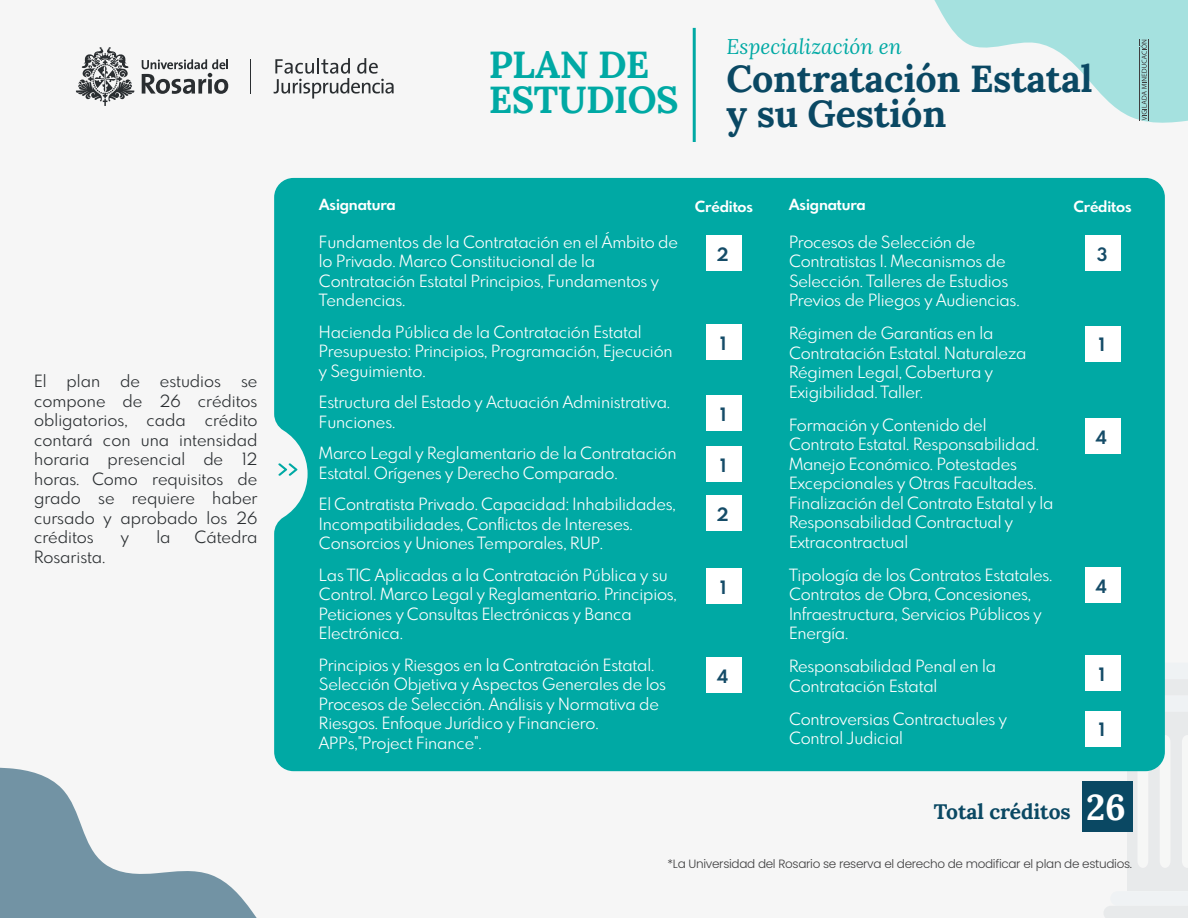
<style>
.page{position:relative;width:1188px;height:918px;background:#f0f1f0}
.page>*{position:absolute;margin:0;border:0;box-sizing:border-box;transform-origin:0 0}
.t1{font:37.65px/35.4px "Lora";letter-spacing:-.005em;color:#0a4863}
.t2{font:37.65px/35.4px "Lora";letter-spacing:-.01em;color:#00a9a4}
.t3{font:italic 21px "Lora";color:#00a9a4}
.t4{font:21px "Lora";letter-spacing:-.005em;color:#0a4863}
.t5{font:700 18px "Spartan MB";color:#154c68}
.t6{font:16.5px/19.5px "Spartan MB";letter-spacing:-.01em;color:#fff}
.t7{font:16.5px/19.5px "Spartan MB";color:#2a2e31;text-align:justify}
.t8{font:700 15px "Spartan MB";letter-spacing:-.01em;color:#fff}
.t9{font:300 12px "Poppins";letter-spacing:-.025em;color:#3e3e3f}
.s1{font-size:36px;color:#fff}
</style>
<div class="page">
<svg style="left:934px;top:0;width:254px;height:123px;fill:#a5e1df"></svg>
<svg style="left:0;top:767px;width:257px;height:151px"></svg>
<div style="left:1128px;top:712px;width:60px;height:179px;background:#e8eaeb"></div>
<svg style="left:1138px;top:735px;width:50px;height:133px"></svg>
<div style="left:274px;top:178px;width:891px;height:593px;background:#00a9a4"></div>
<hr style="left:693px;top:28px;width:3px;height:114px;background:#00a9a4">
<div style="left:1082px;top:781px;width:51px;height:50px;background:#0a4863"></div>
<div style="left:706px;top:446px;width:36px;height:36px;background:#fff"></div>
<div style="left:706px;top:324px;width:36px;height:36px;background:#fff"></div>
<div style="left:706px;top:395px;width:36px;height:36px;background:#fff"></div>
<div style="left:706px;top:236px;width:36px;height:35px;background:#fff"></div>
<div style="left:706px;top:495px;width:36px;height:36px;background:#fff"></div>
<div style="left:706px;top:568px;width:36px;height:36px;background:#fff"></div>
<div style="left:706px;top:657px;width:36px;height:36px;background:#fff"></div>
<div style="left:1085px;top:418px;width:35px;height:36px;background:#fff"></div>
<div style="left:1085px;top:567px;width:35px;height:36px;background:#fff"></div>
<div style="left:1085px;top:656px;width:35px;height:35px;background:#fff"></div>
<div style="left:1085px;top:711px;width:35px;height:35px;background:#fff"></div>
<div style="left:1085px;top:326px;width:35px;height:35px;background:#fff"></div>
<div style="left:1086px;top:235px;width:35px;height:36px;background:#fff"></div>
<svg style="left:274px;top:58px;width:120px;height:41px"></svg>
<hr style="left:250px;top:59px;width:1px;height:34px;background:#2a2e31">
<svg style="left:76px;top:47px;width:59px;height:59px"></svg>
<svg style="left:142px;top:59px;width:86px;height:35px"></svg>
<hr style="left:1148px;top:39px;width:1px;height:81px;background:#3e3e3f">
<svg style="left:1140px;top:39px;width:7px;height:81px"></svg>
<p class="t7" style="left:34px;top:371px;width:225px">El plan de estudios se compone de 26 créditos obligatorios, cada crédito contará con una intensidad horaria presencial de 12 horas. Como requisitos de grado se requiere haber cursado y aprobado los 26 créditos</p>
<p class="t7" style="left:121px;top:527px;width:10px">y</p>
<p class="t7" style="left:156px;top:527px;width:16px">la</p>
<p class="t7" style="left:195px;top:527px;width:64px">Cátedra</p>
<p class="t7" style="left:34px;top:547px;width:73px">Rosarista.</p>
<p class="t3" style="left:726px;top:32px;width:177px">Especialización en</p>
<h1 class="t2" style="left:489px;top:44px;width:191px">PLAN DE<br>ESTUDIOS</h1>
<h1 class="t1" style="left:726px;top:58px;width:368px">Contratación Estatal y su Gestión</h1>
<p class="t8" style="left:319px;top:194px;width:78px">Asignatura</p>
<p class="t8" style="left:695px;top:196px;width:60px">Créditos</p>
<p class="t6" style="left:319px;top:231px;width:361px">Fundamentos de la Contratación en el Ámbito de lo Privado. Marco Constitucional de la Contratación Estatal Principios, Fundamentos y Tendencias.</p>
<p class="t6" style="left:319px;top:321px;width:355px">Hacienda Pública de la Contratación Estatal<br>Presupuesto: Principios, Programación, Ejecución y Seguimiento.</p>
<p class="t6" style="left:319px;top:392px;width:353px">Estructura del Estado y Actuación Administrativa.<br>Funciones.</p>
<p class="t6" style="left:319px;top:443px;width:359px">Marco Legal y Reglamentario de la Contratación<br>Estatal. Orígenes y Derecho Comparado.</p>
<p class="t6" style="left:319px;top:494px;width:358px">El Contratista Privado. Capacidad: Inhabilidades,<br>Incompatibilidades, Conflictos de Intereses.<br>Consorcios y Uniones Temporales, RUP.</p>
<p class="t6" style="left:319px;top:564px;width:360px">Las TIC Aplicadas a la Contratación Pública y su Control. Marco Legal y Reglamentario. Principios, Peticiones y Consultas Electrónicas y Banca Electrónica.</p>
<p class="t6" style="left:319px;top:654px;width:349px">Principios y Riesgos en la Contratación Estatal.<br>Selección Objetiva y Aspectos Generales de los Procesos de Selección. Análisis y Normativa de Riesgos. Enfoque Jurídico y Financiero.<br>APPs,"Project Finance".</p>
<p class="t5" style="left:717px;top:242px;width:14px">2</p>
<p class="t5" style="left:719px;top:331px;width:8px">1</p>
<p class="t5" style="left:719px;top:402px;width:8px">1</p>
<p class="t5" style="left:719px;top:453px;width:8px">1</p>
<p class="t5" style="left:717px;top:502px;width:14px">2</p>
<p class="t5" style="left:719px;top:574px;width:8px">1</p>
<p class="t5" style="left:717px;top:663px;width:12px">4</p>
<p class="t8" style="left:789px;top:194px;width:78px">Asignatura</p>
<p class="t8" style="left:1074px;top:196px;width:60px">Créditos</p>
<p class="t6" style="left:789px;top:231px;width:232px">Procesos de Selección de<br>Contratistas I. Mecanismos de<br>Selección. Talleres de Estudios<br>Previos de Pliegos y Audiencias.</p>
<p class="t6" style="left:789px;top:323px;width:239px">Régimen de Garantías en la<br>Contratación Estatal. Naturaleza<br>Régimen Legal, Cobertura y<br>Exigibilidad. Taller.</p>
<p class="t6" style="left:789px;top:414px;width:266px">Formación y Contenido del<br>Contrato Estatal. Responsabilidad.<br>Manejo Económico. Potestades<br>Excepcionales y Otras Facultades.<br>Finalización del Contrato Estatal y la<br>Responsabilidad Contractual y<br>Extracontractual</p>
<p class="t6" style="left:789px;top:564px;width:265px">Tipología de los Contratos Estatales.<br>Contratos de Obra, Concesiones,<br>Infraestructura, Servicios Públicos y<br>Energía.</p>
<p class="t6" style="left:789px;top:656px;width:209px">Responsabilidad Penal en la<br>Contratación Estatal</p>
<p class="t6" style="left:789px;top:708px;width:220px">Controversias Contractuales y<br>Control Judicial</p>
<p class="t5" style="left:1097px;top:242px;width:12px">3</p>
<p class="t5" style="left:1098px;top:332px;width:8px">1</p>
<p class="t5" style="left:1096px;top:425px;width:12px">4</p>
<p class="t5" style="left:1096px;top:573px;width:12px">4</p>
<p class="t5" style="left:1098px;top:662px;width:8px">1</p>
<p class="t5" style="left:1098px;top:717px;width:8px">1</p>
<p class="t4" style="left:934px;top:796px;width:194px">Total créditos <span class="s1">26</span></p>
<p class="t9" style="left:668px;top:856px;width:466px">*La Universidad del Rosario se reserva el derecho de modificar el plan de estudios.</p>
</div>
